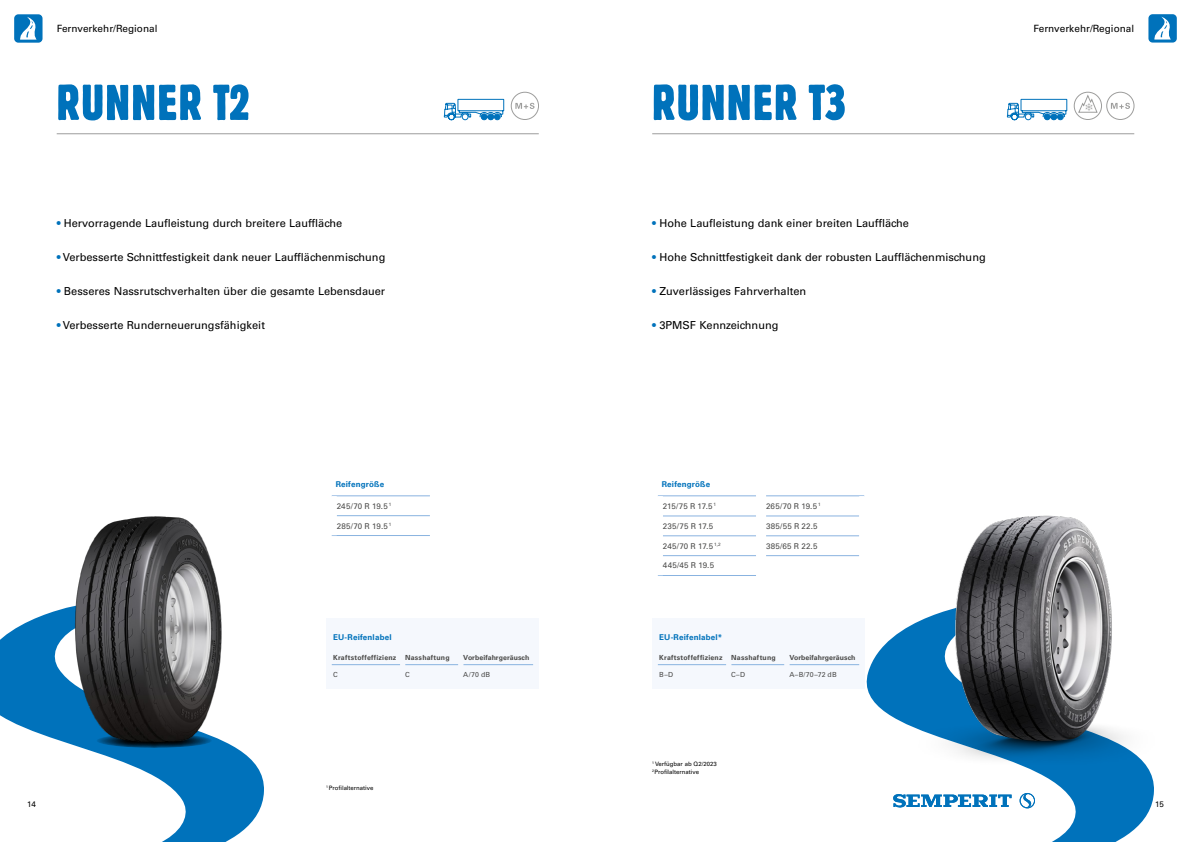
<style>
.page{position:relative;width:1191px;height:842px;background:#fff}
.page>*{position:absolute;margin:0;border:0;box-sizing:border-box;transform-origin:0 0}
.Headline_Inhaltsverz{font:50px "Block BE Extra Cn";letter-spacing:.04em;color:#0072bb}
.Texte_Reifeneigensch{font:11px "Univers LT Std";color:#000}
.Header-Pagination-L{font:10px "Univers LT Std";color:#000}
.Header-Pagination-R{font:10px "Univers LT Std";color:#000}
.Table-text_6_5pt{font:8px "Univers LT Std";letter-spacing:.015em;color:#4a4a49}
.Header_Pagination_Ma{font:700 8px "Univers LT Std";letter-spacing:.02em;color:#0072bb}
.Texte_Reifeneigensch-2{font:8px "Univers LT Std";color:#000}
.Table-text_6_5pt-2{font:700 7px "Univers LT Std";letter-spacing:.025em;color:#4a4a49}
.Table-text_6_5pt-3{font:700 7px "Univers LT Std";letter-spacing:.005em;color:#4a4a49}
.Table-text_6_5pt-4{font:7px "Univers LT Std";letter-spacing:.01em;color:#4a4a49}
.Fußnote_7pt{font:6px "Univers LT Std";letter-spacing:-.005em;color:#000}
.s1{color:#0072bb}
</style>
<div class="page">
<svg style="left:1052px;top:820px;width:91px;height:22px;fill:#0072bb"></svg>
<svg style="left:0;top:607px;width:264px;height:235px"></svg>
<hr style="left:57px;top:133px;width:482px;height:1px;background:#9d9d9c">
<hr style="left:652px;top:133px;width:482px;height:1px;background:#9d9d9c">
<div style="left:1148px;top:14px;width:28px;height:29px;background:#0072bb;border-radius:4px"></div>
<svg style="left:1154px;top:17px;width:17px;height:23px"></svg>
<div style="left:14px;top:14px;width:29px;height:29px;background:#0072bb;border-radius:4px"></div>
<svg style="left:20px;top:17px;width:17px;height:23px"></svg>
<svg style="left:444px;top:99px;width:60px;height:21px"></svg>
<svg style="left:1007px;top:99px;width:60px;height:21px"></svg>
<svg style="left:337px;top:516px;width:93px;height:1px"></svg>
<hr style="left:332px;top:496px;width:98px;height:1px;background:#89b3e0">
<hr style="left:332px;top:535px;width:98px;height:1px;background:#89b3e0">
<hr style="left:337px;top:515px;width:93px;height:1px;background:#89b3e0">
<div style="left:332px;top:496px;width:5px;height:20px;background:#fff"></div>
<div style="left:1074px;top:92px;width:27px;height:28px;border:1px solid #9d9d9c;border-radius:50%"></div>
<svg style="left:1078px;top:94px;width:19px;height:19px"></svg>
<div style="left:1106px;top:92px;width:28px;height:28px;border:1px solid #9d9d9c;border-radius:50%"></div>
<svg style="left:1111px;top:103px;width:19px;height:6px"></svg>
<div style="left:511px;top:92px;width:28px;height:28px;border:1px solid #9d9d9c;border-radius:50%"></div>
<svg style="left:515px;top:103px;width:19px;height:6px"></svg>
<div style="left:326px;top:618px;width:213px;height:71px;background:#f5f8fd"></div>
<hr style="left:332px;top:664px;width:68px;height:1px;background:#89b3e0">
<hr style="left:405px;top:664px;width:53px;height:1px;background:#89b3e0">
<hr style="left:463px;top:664px;width:70px;height:1px;background:#89b3e0">
<img style="left:68px;top:516px;width:173px;height:279px">
<svg style="left:663px;top:515px;width:180px;height:42px"></svg>
<hr style="left:658px;top:496px;width:98px;height:1px;background:#89b3e0">
<hr style="left:766px;top:496px;width:98px;height:1px;background:#89b3e0">
<hr style="left:766px;top:516px;width:93px;height:1px;background:#89b3e0">
<hr style="left:663px;top:535px;width:93px;height:1px;background:#89b3e0">
<hr style="left:766px;top:535px;width:93px;height:1px;background:#89b3e0">
<hr style="left:663px;top:555px;width:93px;height:1px;background:#89b3e0">
<hr style="left:766px;top:555px;width:93px;height:1px;background:#89b3e0">
<hr style="left:658px;top:575px;width:98px;height:1px;background:#89b3e0">
<hr style="left:663px;top:516px;width:93px;height:1px;background:#89b3e0">
<div style="left:756px;top:496px;width:10px;height:20px;background:#fff"></div>
<div style="left:756px;top:516px;width:10px;height:20px;background:#fff"></div>
<div style="left:756px;top:536px;width:10px;height:20px;background:#fff"></div>
<div style="left:756px;top:556px;width:10px;height:19px;background:#fff"></div>
<div style="left:658px;top:496px;width:5px;height:20px;background:#fff"></div>
<div style="left:652px;top:618px;width:213px;height:71px;background:#f5f8fd"></div>
<hr style="left:658px;top:664px;width:68px;height:1px;background:#89b3e0">
<hr style="left:731px;top:664px;width:53px;height:1px;background:#89b3e0">
<hr style="left:789px;top:664px;width:70px;height:1px;background:#89b3e0">
<img style="left:843px;top:495px;width:311px;height:325px">
<p class="Header-Pagination-L" style="left:57px;top:22px;width:102px">Fernverkehr/Regional</p>
<p class="Header-Pagination-R" style="left:1033px;top:22px;width:102px">Fernverkehr/Regional</p>
<p class="Headline_Inhaltsverz" style="left:57px;top:74px;width:194px">RUNNER T2</p>
<p class="Headline_Inhaltsverz" style="left:652px;top:74px;width:195px">RUNNER T3</p>
<p class="Texte_Reifeneigensch" style="left:57px;top:216px;width:287px"><span class="s1">•</span> Hervorragende Laufleistung durch breitere Lauffläche</p>
<p class="Texte_Reifeneigensch" style="left:57px;top:250px;width:330px"><span class="s1">•</span> Verbesserte Schnittfestigkeit dank neuer Laufflächenmischung</p>
<p class="Texte_Reifeneigensch" style="left:57px;top:284px;width:330px"><span class="s1">•</span> Besseres Nassrutschverhalten über die gesamte Lebensdauer</p>
<p class="Texte_Reifeneigensch" style="left:57px;top:318px;width:210px"><span class="s1">•</span> Verbesserte Runderneuerungsfähigkeit</p>
<p class="Header_Pagination_Ma" style="left:336px;top:479px;width:50px">Reifengröße</p>
<p class="Table-text_6_5pt" style="left:337px;top:501px;width:56px">245/70 R 19.5 <sup>1</sup></p>
<p class="Table-text_6_5pt" style="left:337px;top:521px;width:56px">285/70 R 19.5 <sup>1</sup></p>
<p class="Header_Pagination_Ma" style="left:333px;top:632px;width:60px">EU-Reifenlabel</p>
<p class="Table-text_6_5pt-2" style="left:333px;top:654px;width:65px">Kraftstoffeffizienz</p>
<p class="Table-text_6_5pt-2" style="left:405px;top:654px;width:46px">Nasshaftung</p>
<p class="Table-text_6_5pt-3" style="left:463px;top:654px;width:68px">Vorbeifahrgeräusch</p>
<p class="Table-text_6_5pt-4" style="left:333px;top:671px;width:6px">C</p>
<p class="Table-text_6_5pt-4" style="left:405px;top:671px;width:6px">C</p>
<p class="Table-text_6_5pt-4" style="left:463px;top:671px;width:28px">A/70 dB</p>
<p class="Fußnote_7pt" style="left:326px;top:784px;width:49px"><sup>1</sup> Profilalternative</p>
<p class="Texte_Reifeneigensch" style="left:652px;top:216px;width:258px"><span class="s1">•</span> Hohe Laufleistung dank einer breiten Lauffläche</p>
<p class="Texte_Reifeneigensch" style="left:652px;top:250px;width:335px"><span class="s1">•</span> Hohe Schnittfestigkeit dank der robusten Laufflächenmischung</p>
<p class="Texte_Reifeneigensch" style="left:652px;top:284px;width:156px"><span class="s1">•</span> Zuverlässiges Fahrverhalten</p>
<p class="Texte_Reifeneigensch" style="left:652px;top:318px;width:128px"><span class="s1">•</span> 3PMSF Kennzeichnung</p>
<p class="Header_Pagination_Ma" style="left:662px;top:479px;width:50px">Reifengröße</p>
<p class="Table-text_6_5pt" style="left:663px;top:501px;width:55px">215/75 R 17.5 <sup>1</sup></p>
<p class="Table-text_6_5pt" style="left:766px;top:501px;width:56px">265/70 R 19.5 <sup>1</sup></p>
<p class="Table-text_6_5pt" style="left:663px;top:521px;width:52px">235/75 R 17.5</p>
<p class="Table-text_6_5pt" style="left:766px;top:521px;width:53px">385/55 R 22.5</p>
<p class="Table-text_6_5pt" style="left:663px;top:541px;width:59px">245/70 R 17.5 <sup>1,2</sup></p>
<p class="Table-text_6_5pt" style="left:766px;top:541px;width:53px">385/65 R 22.5</p>
<p class="Table-text_6_5pt" style="left:663px;top:561px;width:53px">445/45 R 19.5</p>
<p class="Header_Pagination_Ma" style="left:659px;top:632px;width:64px">EU-Reifenlabel*</p>
<p class="Table-text_6_5pt-2" style="left:659px;top:654px;width:65px">Kraftstoffeffizienz</p>
<p class="Table-text_6_5pt-2" style="left:731px;top:654px;width:46px">Nasshaftung</p>
<p class="Table-text_6_5pt-3" style="left:789px;top:654px;width:68px">Vorbeifahrgeräusch</p>
<p class="Table-text_6_5pt-4" style="left:659px;top:671px;width:16px">B–D</p>
<p class="Table-text_6_5pt-4" style="left:731px;top:671px;width:15px">C–D</p>
<p class="Table-text_6_5pt-4" style="left:789px;top:671px;width:49px">A–B/70–72 dB</p>
<p class="Fußnote_7pt" style="left:652px;top:760px;width:66px"><sup>1</sup> Verfügbar ab Q2/2023</p>
<p class="Fußnote_7pt" style="left:652px;top:768px;width:48px"><sup>2</sup>Profilalternative</p>
<p class="Texte_Reifeneigensch-2" style="left:27px;top:799px;width:10px">14</p>
<p class="Texte_Reifeneigensch-2" style="left:1155px;top:799px;width:10px">15</p>
</div>
